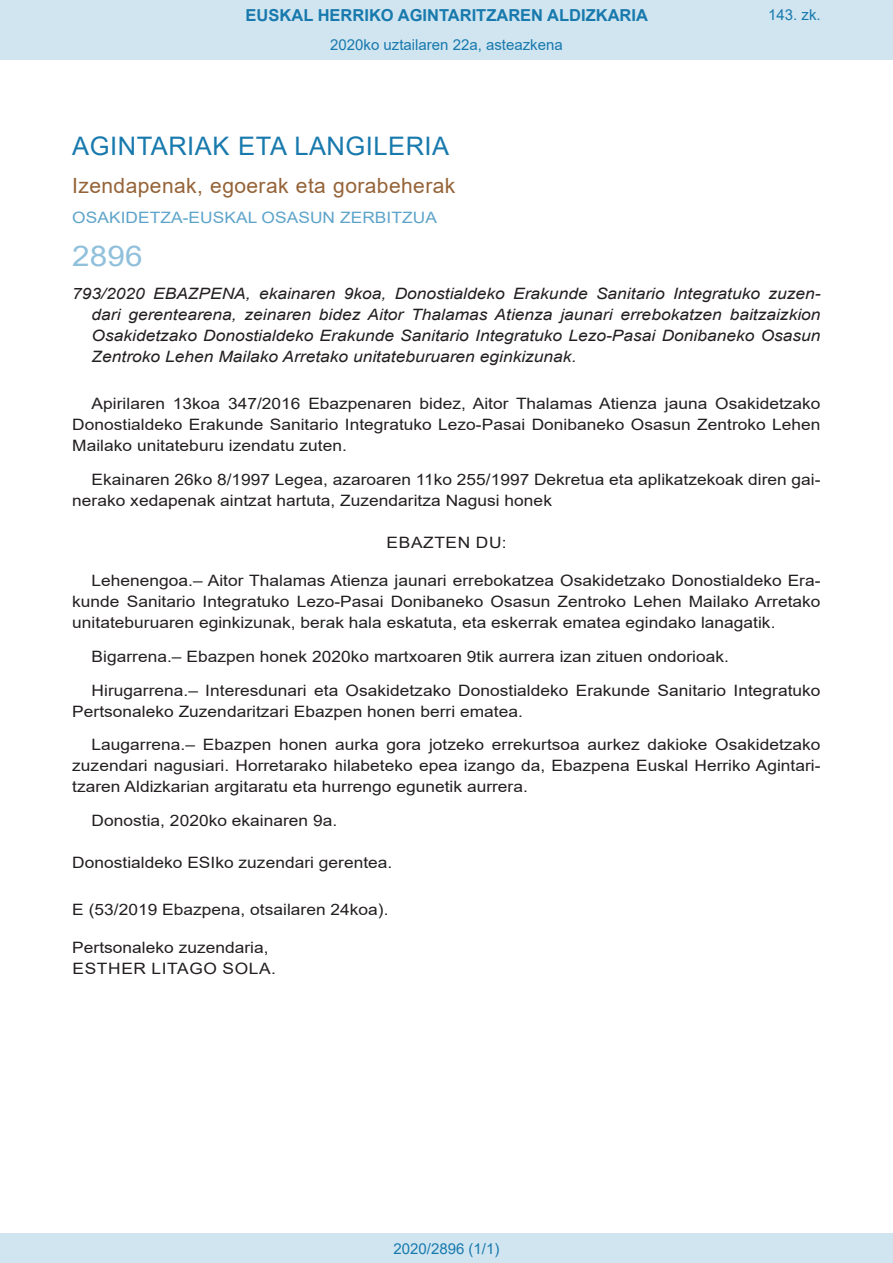
<style>
.page{position:relative;width:893px;height:1263px;background:#fff}
.page>*{position:absolute;margin:0;border:0;box-sizing:border-box;transform-origin:0 0}
.BOPVOrden{font:28.5px "Arial";color:#90c0db;scale:1.11 1}
.BOPVSeccion{font:25.5px "Arial";letter-spacing:.02em;color:#1879ad}
.BOPVSubseccion{font:21px "Arial";letter-spacing:.02em;color:#956338}
.t1{font:700 16.5px "Arial";color:#1879ad}
.BOPVDetalle{font:15.6px/21px "Arial";color:#231f20;text-align:justify;scale:1.11 1}
.BOPVTitulo{font:italic 15.6px/21px "Arial";color:#231f20;text-align:justify;scale:1.11 1}
.BOPVDisposicionTitul{font:15.6px "Arial";color:#231f20;scale:1.11 1}
.BOPVOrganismo{font:15.6px "Arial";letter-spacing:.005em;color:#5ea4ca;scale:1.11 1}
.BOPVFirmaLugFec{font:15.6px "Arial";color:#231f20;scale:1.11 1}
.BOPVFirmaPuesto{font:15.6px "Arial";color:#231f20;scale:1.11 1}
.BOPVFirmaNombre{font:15.6px "Arial";letter-spacing:.035em;color:#231f20;scale:1.11 1}
.BOPVClave{font:15.6px "Arial";letter-spacing:.035em;color:#231f20;scale:1.11 1}
.Paginacion_Centro{font:15px "Arial";color:#1879ad}
</style>
<div class="page">
<div style="left:0;top:0;width:893px;height:60px;background:#d0e5f0"></div>
<div style="left:0;top:1233px;width:893px;height:30px;background:#d0e5f0"></div>
<p class="t1" style="left:246px;top:3px;width:404px">EUSKAL HERRIKO AGINTARITZAREN ALDIZKARIA</p>
<p class="Paginacion_Centro" style="left:330px;top:35px;width:234px">2020ko uztailaren 22a, asteazkena</p>
<p class="Paginacion_Centro" style="left:768px;top:5px;width:54px">143. zk.</p>
<p class="BOPVSeccion" style="left:72px;top:128px;width:378px">AGINTARIAK ETA LANGILERIA</p>
<p class="BOPVSubseccion" style="left:72px;top:171px;width:385px">Izendapenak, egoerak eta gorabeherak</p>
<p class="BOPVOrganismo" style="left:72px;top:207px;width:330px">OSAKIDETZA-EUSKAL OSASUN ZERBITZUA</p>
<p class="BOPVOrden" style="left:72px;top:236px;width:65px">2896</p>
<p class="BOPVTitulo" style="left:92px;top:284px;width:658px;text-indent:-19px">793/2020 EBAZPENA, ekainaren 9koa, Donostialdeko Erakunde Sanitario Integratuko zuzen&shy;dari gerentearena, zeinaren bidez Aitor Thalamas Atienza jaunari errebokatzen baitzaizkion Osakidetzako Donostialdeko Erakunde Sanitario Integratuko Lezo-Pasai Donibaneko Osasun Zentroko Lehen Mailako Arretako unitateburuaren eginkizunak.</p>
<p class="BOPVDetalle" style="left:72px;top:393px;width:676px;text-indent:19px">Apirilaren 13koa 347/2016 Ebazpenaren bidez, Aitor Thalamas Atienza jauna Osakidetzako Donostialdeko Erakunde Sanitario Integratuko Lezo-Pasai Donibaneko Osasun Zentroko Lehen Mailako unitateburu izendatu zuten.</p>
<p class="BOPVDetalle" style="left:72px;top:469px;width:676px;text-indent:19px">Ekainaren 26ko 8/1997 Legea, azaroaren 11ko 255/1997 Dekretua eta aplikatzekoak diren gai&shy;nerako xedapenak aintzat hartuta, Zuzendaritza Nagusi honek</p>
<p class="BOPVClave" style="left:387px;top:532px;width:110px">EBAZTEN DU:</p>
<p class="BOPVDetalle" style="left:72px;top:570px;width:676px;text-indent:19px">Lehenengoa.– Aitor Thalamas Atienza jaunari errebokatzea Osakidetzako Donostialdeko Era&shy;kunde Sanitario Integratuko Lezo-Pasai Donibaneko Osasun Zentroko Lehen Mailako Arretako unitateburuaren eginkizunak, berak hala eskatuta, eta eskerrak ematea egindako lanagatik.</p>
<p class="BOPVDetalle" style="left:92px;top:646px;width:576px">Bigarrena.– Ebazpen honek 2020ko martxoaren 9tik aurrera izan zituen ondorioak.</p>
<p class="BOPVDetalle" style="left:72px;top:679px;width:676px;text-indent:19px">Hirugarrena.– Interesdunari eta Osakidetzako Donostialdeko Erakunde Sanitario Integratuko<br>Pertsonaleko Zuzendaritzari Ebazpen honen berri ematea.</p>
<p class="BOPVDetalle" style="left:72px;top:734px;width:676px;text-indent:19px">Laugarrena.– Ebazpen honen aurka gora jotzeko errekurtsoa aurkez dakioke Osakidetzako zuzendari nagusiari. Horretarako hilabeteko epea izango da, Ebazpena Euskal Herriko Agintari&shy;tzaren Aldizkarian argitaratu eta hurrengo egunetik aurrera.</p>
<p class="BOPVFirmaLugFec" style="left:92px;top:810px;width:223px">Donostia, 2020ko ekainaren 9a.</p>
<p class="BOPVDisposicionTitul" style="left:72px;top:852px;width:290px">Donostialdeko ESIko zuzendari gerentea.</p>
<p class="BOPVDisposicionTitul" style="left:72px;top:899px;width:286px">E (53/2019 Ebazpena, otsailaren 24koa).</p>
<p class="BOPVFirmaPuesto" style="left:72px;top:937px;width:178px">Pertsonaleko zuzendaria,</p>
<p class="BOPVFirmaNombre" style="left:73px;top:958px;width:185px">ESTHER LITAGO SOLA.</p>
<p class="Paginacion_Centro" style="left:393px;top:1238px;width:107px">2020/2896 (1/1)</p>
</div>
